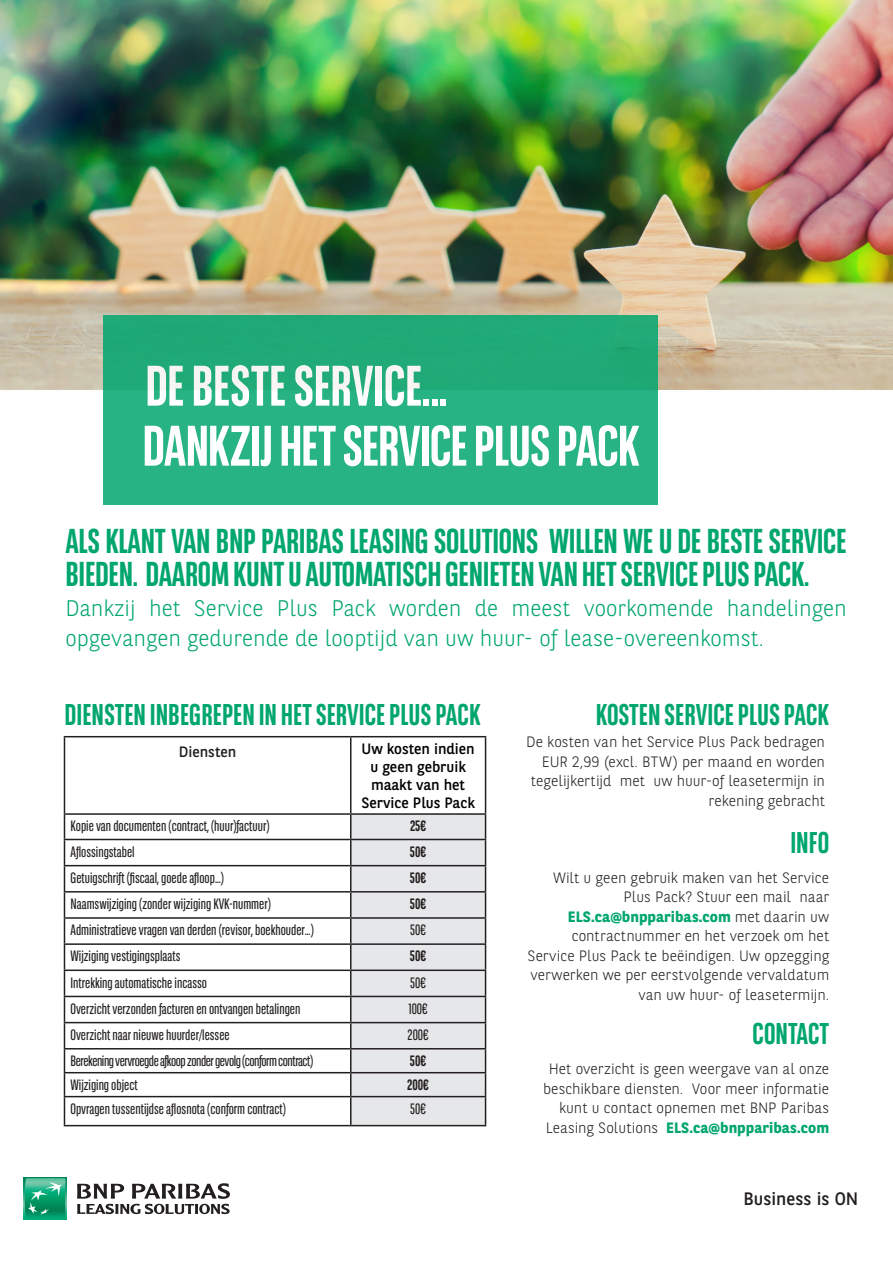
<style>
.page{position:relative;width:893px;height:1263px;background:#fff}
.page>*{position:absolute;margin:0;border:0;box-sizing:border-box;transform-origin:0 0}
.t1{font:700 57px/60px "BNPP Sans Condensed";letter-spacing:-.015em;color:#fff}
.t2{font:700 34.5px/33px "BNPP Sans Condensed";letter-spacing:-.01em;color:#00a66e}
.t3{font:700 30px "BNPP Sans Condensed";color:#00a66e}
.t4{font:300 22.5px/30px "BNPP Sans";color:#00a66e}
.t5{font:18px "BNPP Sans";color:#231f20}
.Box_1_-_Body_Text{font:300 15px/19.5px "BNPP Sans";color:#231f20;text-align:right}
.t6{font:15px "BNPP Sans Condensed";color:#231f20}
.t7{font:15px "BNPP Sans Condensed";letter-spacing:-.03em;color:#231f20}
.t8{font:15px/18px "BNPP Sans";color:#000;text-align:center}
.t9{font:700 15px "BNPP Sans Condensed";color:#231f20}
.t10{font:15px "BNPP Sans";color:#231f20}
.s1{font-weight:700;color:#00a66e}
</style>
<div class="page">
<svg style="left:65px;top:737px;width:285px;height:359px"></svg>
<div style="left:64px;top:839px;width:287px;height:27px;background:#fff"></div>
<div style="left:64px;top:866px;width:287px;height:26px;background:#fff"></div>
<div style="left:64px;top:892px;width:287px;height:26px;background:#fff"></div>
<div style="left:64px;top:918px;width:287px;height:26px;background:#fff"></div>
<div style="left:64px;top:970px;width:287px;height:26px;background:#fff"></div>
<div style="left:64px;top:996px;width:287px;height:26px;background:#fff"></div>
<div style="left:64px;top:1022px;width:287px;height:27px;background:#fff"></div>
<hr style="left:64px;top:736px;width:287px;height:1px;background:#231f20">
<hr style="left:64px;top:737px;width:1px;height:76px;background:#231f20">
<hr style="left:351px;top:736px;width:135px;height:1px;background:#231f20">
<hr style="left:350px;top:737px;width:1px;height:76px;background:#231f20">
<hr style="left:485px;top:737px;width:1px;height:76px;background:#231f20">
<hr style="left:64px;top:865px;width:287px;height:1px;background:#231f20">
<hr style="left:64px;top:891px;width:287px;height:1px;background:#231f20">
<hr style="left:64px;top:996px;width:287px;height:1px;background:#231f20">
<hr style="left:64px;top:1022px;width:287px;height:1px;background:#231f20">
<hr style="left:64px;top:1072px;width:287px;height:1px;background:#231f20">
<hr style="left:64px;top:813px;width:287px;height:2px;background:#231f20">
<hr style="left:351px;top:813px;width:135px;height:2px;background:#231f20">
<hr style="left:64px;top:839px;width:287px;height:1px;background:#231f20">
<hr style="left:64px;top:917px;width:287px;height:2px;background:#231f20">
<hr style="left:64px;top:943px;width:287px;height:2px;background:#231f20">
<hr style="left:64px;top:969px;width:287px;height:2px;background:#231f20">
<hr style="left:64px;top:1048px;width:287px;height:1px;background:#231f20">
<hr style="left:64px;top:1096px;width:287px;height:1px;background:#231f20">
<svg style="left:64px;top:815px;width:1px;height:310px"></svg>
<svg style="left:350px;top:814px;width:136px;height:311px;background:#d7d8da"></svg>
<hr style="left:64px;top:1125px;width:287px;height:1px;background:#231f20">
<hr style="left:351px;top:1125px;width:135px;height:1px;background:#231f20">
<img style="left:0;top:0;width:893px;height:431px">
<div style="left:104px;top:316px;width:554px;height:189px;background:linear-gradient(to right,#24af7f,#24af7f)"></div>
<div style="left:24px;top:1177px;width:42px;height:43px;background:#00ab79"></div>
<svg style="left:25px;top:1178px;width:41px;height:39px"></svg>
<svg style="left:77px;top:1183px;width:153px;height:31px"></svg>
<h1 class="t1" style="left:142px;top:356px;width:499px">DE BESTE SERVICE...<br>DANKZIJ HET SERVICE PLUS PACK</h1>
<p class="t2" style="left:65px;top:524px;width:783px">ALS KLANT VAN BNP PARIBAS LEASING SOLUTIONS WILLEN WE U DE BESTE SERVICE<br>BIEDEN. DAAROM KUNT U AUTOMATISCH GENIETEN VAN HET SERVICE PLUS PACK.</p>
<p class="t4" style="left:65px;top:592px;width:783px">Dankzij het Service Plus Pack worden de meest voorkomende handelingen opgevangen gedurende de looptijd van uw huur- of lease-overeenkomst.</p>
<p class="t3" style="left:65px;top:697px;width:417px">DIENSTEN INBEGREPEN IN HET SERVICE PLUS PACK</p>
<p class="t10" style="left:179px;top:741px;width:59px">Diensten</p>
<p class="t8" style="left:361px;top:739px;width:115px">Uw kosten indien u geen gebruik maakt van het<br>Service Plus Pack</p>
<p class="t6" style="left:70px;top:817px;width:201px">Kopie van documenten (contract, (huur)factuur)</p>
<p class="t9" style="left:410px;top:817px;width:18px">25€</p>
<p class="t6" style="left:70px;top:842px;width:66px">Aflossingstabel</p>
<p class="t9" style="left:410px;top:843px;width:18px">50€</p>
<p class="t6" style="left:70px;top:868px;width:155px">Getuigschrift (fiscaal, goede afloop…)</p>
<p class="t9" style="left:410px;top:869px;width:18px">50€</p>
<p class="t6" style="left:70px;top:894px;width:202px">Naamswijziging (zonder wijziging KVK-nummer)</p>
<p class="t9" style="left:410px;top:895px;width:18px">50€</p>
<p class="t6" style="left:70px;top:921px;width:245px">Administratieve vragen van derden (revisor, boekhouder…)</p>
<p class="t6" style="left:410px;top:921px;width:17px">50€</p>
<p class="t6" style="left:70px;top:947px;width:111px">Wijziging vestigingsplaats</p>
<p class="t9" style="left:410px;top:947px;width:18px">50€</p>
<p class="t6" style="left:70px;top:973px;width:138px">Intrekking automatische incasso</p>
<p class="t6" style="left:410px;top:973px;width:17px">50€</p>
<p class="t6" style="left:70px;top:999px;width:231px">Overzicht verzonden facturen en ontvangen betalingen</p>
<p class="t6" style="left:408px;top:999px;width:21px">100€</p>
<p class="t6" style="left:70px;top:1025px;width:161px">Overzicht naar nieuwe huurder/lessee</p>
<p class="t6" style="left:408px;top:1025px;width:23px">200€</p>
<p class="t7" style="left:70px;top:1051px;width:244px">Berekening vervroegde afkoop zonder gevolg (conform contract)</p>
<p class="t9" style="left:410px;top:1052px;width:18px">50€</p>
<p class="t6" style="left:70px;top:1075px;width:69px">Wijziging object</p>
<p class="t9" style="left:407px;top:1076px;width:23px">200€</p>
<p class="t6" style="left:70px;top:1099px;width:217px">Opvragen tussentijdse aflosnota (conform contract)</p>
<p class="t6" style="left:410px;top:1099px;width:17px">50€</p>
<p class="t3" style="left:596px;top:697px;width:235px">KOSTEN SERVICE PLUS PACK</p>
<p class="Box_1_-_Body_Text" style="left:526px;top:732px;width:300px">De kosten van het Service Plus Pack bedragen EUR 2,99 (excl. BTW) per maand en worden tegelijkertijd met uw huur-of leasetermijn in rekening gebracht</p>
<p class="t3" style="left:790px;top:825px;width:40px">INFO</p>
<p class="Box_1_-_Body_Text" style="left:553px;top:867px;width:278px">Wilt u geen gebruik maken van het Service<br>Plus Pack? Stuur een mail naar</p>
<p class="Box_1_-_Body_Text" style="left:528px;top:906px;width:303px"><span class="s1">ELS.ca@bnpparibas.com</span> met daarin uw contractnummer en het verzoek om het Service Plus Pack te beëindigen. Uw opzegging verwerken we per eerstvolgende vervaldatum van uw huur- of leasetermijn.</p>
<p class="t3" style="left:752px;top:1016px;width:78px">CONTACT</p>
<p class="Box_1_-_Body_Text" style="left:543px;top:1058px;width:288px">Het overzicht is geen weergave van al onze beschikbare diensten. Voor meer informatie kunt u contact opnemen met BNP Paribas Leasing Solutions <span class="s1">ELS.ca@bnpparibas.com</span></p>
<p class="t5" style="left:744px;top:1187px;width:116px">Business is ON</p>
</div>
